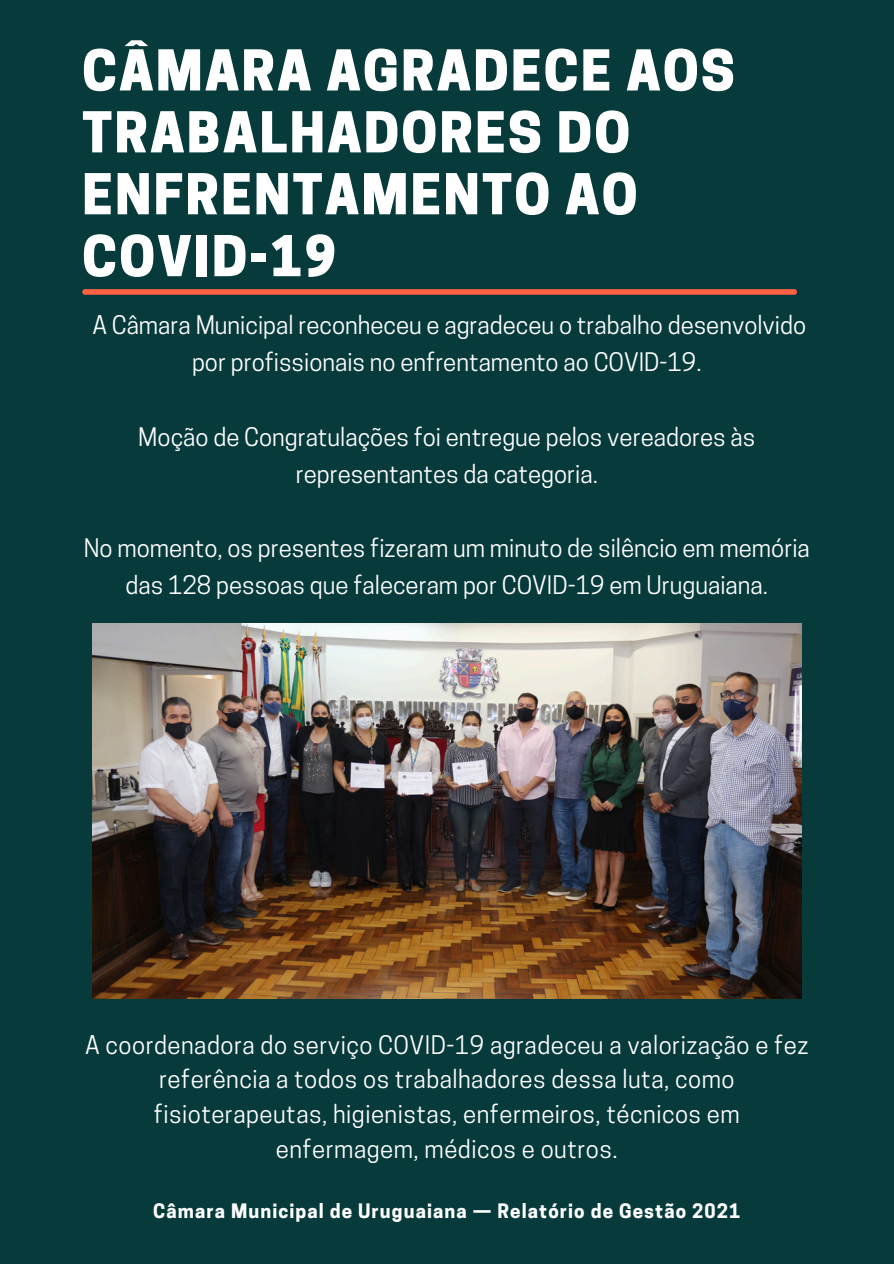
<style>
.page{position:relative;width:894px;height:1264px;background:#fff}
.page>*{position:absolute;margin:0;border:0;box-sizing:border-box;transform-origin:0 0}
.t1{font:800 52.8px/61.8px "Cooper Hewitt";letter-spacing:.04em;color:#fff}
.t2{font:24px/37.2px "Cooper Hewitt";color:#fff;text-align:center}
.t3{font:24px/35px "Cooper Hewitt";letter-spacing:.02em;color:#fff;text-align:center}
.t4{font:700 18.75px "Cooper Hewitt";letter-spacing:.06em;color:#fff}
</style>
<div class="page">
<div style="left:0;top:0;width:893px;height:1263px;background:#073a3b"></div>
<div style="left:85px;top:289px;width:709px;height:6px;background:#ff6145"></div>
<img style="left:93px;top:624px;width:708px;height:374px">
<h1 class="t1" style="left:82px;top:46px;width:654px">CÂMARA AGRADECE AOS<br>TRABALHADORES DO<br>ENFRENTAMENTO AO<br>COVID-19</h1>
<h2 class="t2" style="left:92px;top:310px;width:715px">A Câmara Municipal reconheceu e agradeceu o trabalho desenvolvido por profissionais no enfrentamento ao COVID-19.</h2>
<h2 class="t2" style="left:138px;top:421px;width:618px">Moção de Congratulações foi entregue pelos vereadores às representantes da categoria.</h2>
<h2 class="t2" style="left:84px;top:532px;width:727px">No momento, os presentes fizeram um minuto de silêncio em memória das 128 pessoas que faleceram por COVID-19 em Uruguaiana.</h2>
<p class="t3" style="left:85px;top:1030px;width:724px">A coordenadora do serviço COVID-19 agradeceu a valorização e fez referência a todos os trabalhadores dessa luta, como fisioterapeutas, higienistas, enfermeiros, técnicos em enfermagem, médicos e outros.</p>
<h2 class="t4" style="left:153px;top:1203px;width:588px">Câmara Municipal de Uruguaiana — Relatório de Gestão 2021</h2>
</div>
